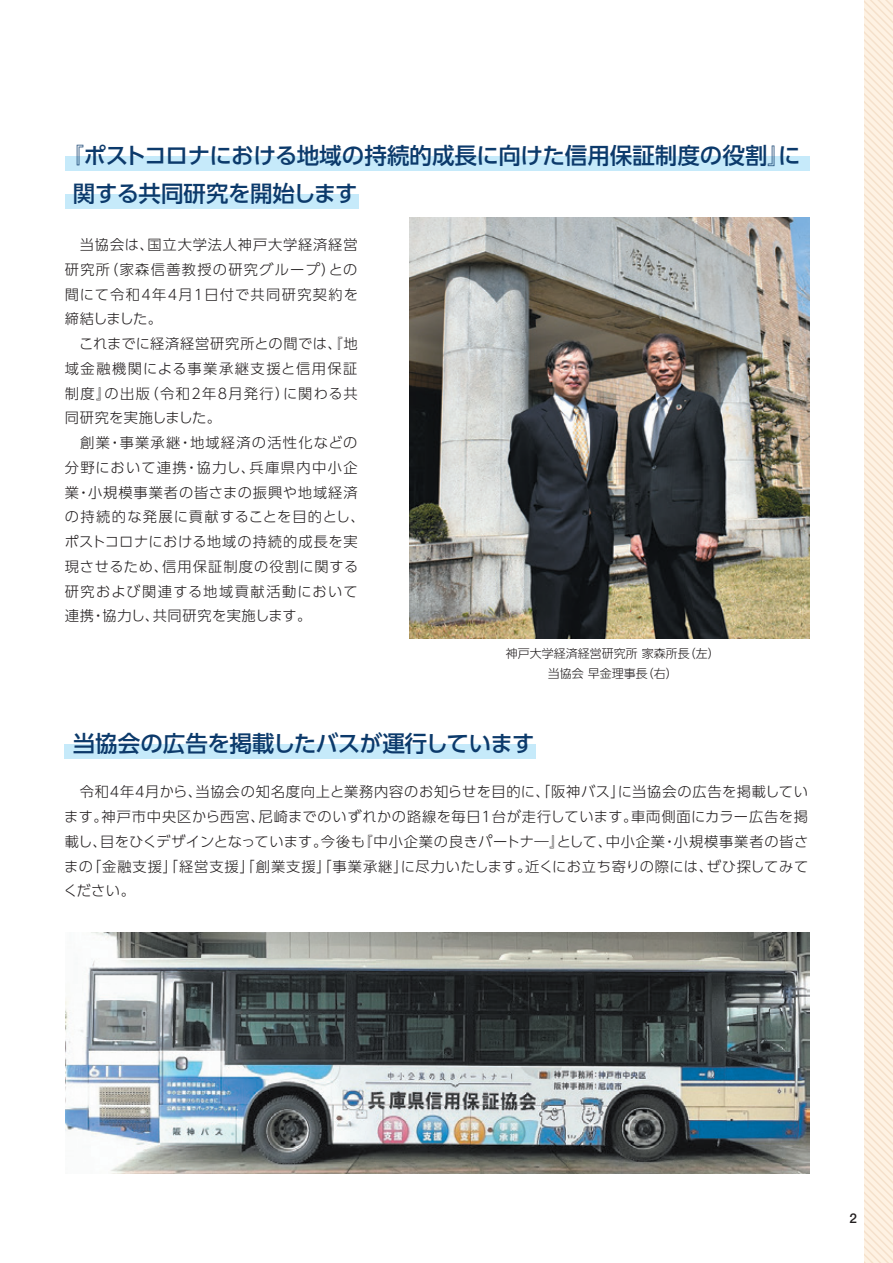
<style>
.page{position:relative;width:893px;height:1263px;background:#fff}
.page>*{position:absolute;margin:0;border:0;box-sizing:border-box;transform-origin:0 0}
.t1{font:500 22.5px/37.5px "UD Shin Go Pro";letter-spacing:-.01em;color:#0c3a6b}
.t2{font:300 14.25px/24.8px "UD Shin Go Pro";letter-spacing:.065em;color:#231f20}
.t3{font:700 13.5px "Futo Go B101";color:#231f20}
.t4{font:300 12px/19.5px "UD Shin Go Pro";color:#231f20;text-align:center}
</style>
<div class="page">
<svg style="left:864px;top:0;width:29px;height:1263px;background:#fbecdc"></svg>
<div style="left:65px;top:156px;width:744px;height:15px;background:#c6eafa"></div>
<div style="left:65px;top:194px;width:293px;height:15px;background:#c6eafa"></div>
<div style="left:65px;top:744px;width:471px;height:15px;background:#c6eafa"></div>
<img style="left:410px;top:218px;width:400px;height:420px">
<img style="left:65px;top:932px;width:745px;height:242px">
<h1 class="t1" style="left:73px;top:136px;width:729px;text-indent:-11px">『ポストコロナにおける地域の持続的成長に向けた信用保証制度の役割』に関する共同研究を開始します</h1>
<p class="t2" style="left:64px;top:232px;width:302px">　当協会は、国立大学法人神戸大学経済経営研究所（家森信善教授の研究グループ）との間にて令和4年4月1日付で共同研究契約を締結しました。<br>　これまでに経済経営研究所との間では、『地域金融機関による事業承継支援と信用保証制度』の出版（令和2年8月発行）に関わる共同研究を実施しました。<br>　創業・事業承継・地域経済の活性化などの分野において連携・協力し、兵庫県内中小企業・小規模事業者の皆さまの振興や地域経済の持続的な発展に貢献することを目的とし、ポストコロナにおける地域の持続的成長を実現させるため、信用保証制度の役割に関する研究および関連する地域貢献活動において連携・協力し、共同研究を実施します。</p>
<p class="t4" style="left:506px;top:644px;width:215px">神戸大学経済経営研究所 家森所長（左）当協会 早金理事長（右）</p>
<h1 class="t1" style="left:73px;top:724px;width:463px">当協会の広告を掲載したバスが運行しています</h1>
<p class="t2" style="left:64px;top:779px;width:746px;text-align:justify">　令和4年4月から、当協会の知名度向上と業務内容のお知らせを目的に、「阪神バス」に当協会の広告を掲載しています。神戸市中央区から西宮、尼崎までのいずれかの路線を毎日1台が走行しています。車両側面にカラー広告を掲載し、目をひくデザインとなっています。今後も『中小企業の良きパートナ―』として、中小企業・小規模事業者の皆さまの「金融支援」「経営支援」「創業支援」「事業承継」に尽力いたします。近くにお立ち寄りの際には、ぜひ探してみてください。</p>
<p class="t3" style="left:849px;top:1210px;width:9px">2</p>
</div>
